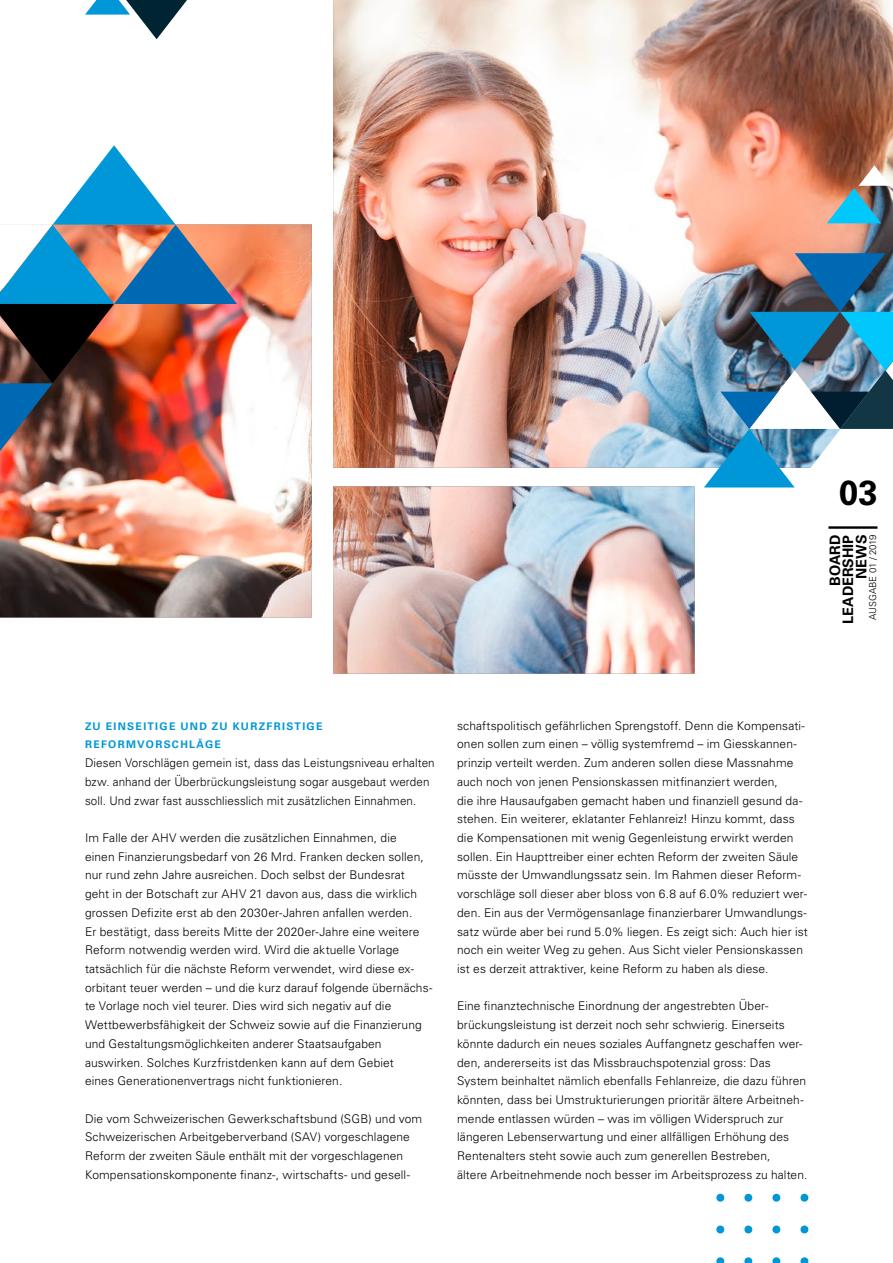
<style>
.page{position:relative;width:893px;height:1263px;background:#fff}
.page>*{position:absolute;margin:0;border:0;box-sizing:border-box;transform-origin:0 0}
.t1{font:700 34.8px "Univers LT Std";color:#000}
.t2{font:700 14.4px/13.2px "Univers LT Std";color:#000;text-align:right}
.t3{font:300 12px/18.8px "Univers LT Std";letter-spacing:.01em;color:#000}
.t4{font:700 10.5px/18.8px "Univers LT Std";letter-spacing:.125em;color:#0097d8}
.t5{font:300 9.6px "Univers LT Std";letter-spacing:-.01em;color:#000}
</style>
<div class="page">
<img style="left:0;top:0;width:893px;height:674px">
<svg style="left:85px;top:0;width:102px;height:39px"></svg>
<img style="left:0;top:145px;width:237px;height:306px">
<img style="left:704px;top:253px;width:189px;height:283px">
<img style="left:827px;top:165px;width:63px;height:58px">
<svg style="left:716px;top:1193px;width:93px;height:70px"></svg>
<hr style="left:828px;top:526px;width:49px;height:3px;background:#000">
<h1 class="t1" style="left:839px;top:472px;width:40px">03</h1>
<p class="t2" style="left:828px;top:623px;width:90px;rotate:-90deg">BOARD<br>LEADERSHIP<br>NEWS</p>
<p class="t5" style="left:867px;top:620px;width:87px;rotate:-90deg">AUSGABE 01 / 2019</p>
<p class="t4" style="left:85px;top:717px;width:239px">ZU EINSEITIGE UND ZU KURZFRISTIGE<br>REFORMVORSCHLÄGE</p>
<p class="t3" style="left:85px;top:753px;width:351px">Diesen Vorschlägen gemein ist, dass das Leistungsniveau erhalten bzw. anhand der Überbrückungsleistung sogar ausgebaut werden soll. Und zwar fast ausschliesslich mit zusätzlichen Einnahmen.</p>
<p class="t3" style="left:85px;top:828px;width:349px">Im Falle der AHV werden die zusätzlichen Einnahmen, die<br>einen Finanzierungsbedarf von 26 Mrd. Franken decken sollen, nur rund zehn Jahre ausreichen. Doch selbst der Bundesrat<br>geht in der Botschaft zur AHV 21 davon aus, dass die wirklich grossen Defizite erst ab den 2030er-Jahren anfallen werden.<br>Er bestätigt, dass bereits Mitte der 2020er-Jahre eine weitere Reform notwendig werden wird. Wird die aktuelle Vorlage tatsächlich für die nächste Reform verwendet, wird diese ex&shy;orbitant teuer werden – und die kurz darauf folgende übernächs&shy;te Vorlage noch viel teurer. Dies wird sich negativ auf die Wettbewerbsfähigkeit der Schweiz sowie auf die Finanzierung und Gestaltungsmöglichkeiten anderer Staatsaufgaben auswirken. Solches Kurzfristdenken kann auf dem Gebiet<br>eines Generationenvertrags nicht funktionieren.</p>
<p class="t3" style="left:85px;top:1109px;width:339px">Die vom Schweizerischen Gewerkschaftsbund (SGB) und vom Schweizerischen Arbeitgeberverband (SAV) vorgeschlagene Reform der zweiten Säule enthält mit der vorgeschlagenen Kompensationskomponente finanz-, wirtschafts- und gesell-</p>
<p class="t3" style="left:457px;top:716px;width:352px">schaftspolitisch gefährlichen Sprengstoff. Denn die Kompensati&shy;onen sollen zum einen – völlig systemfremd – im Giesskannen&shy;prinzip verteilt werden. Zum anderen sollen diese Massnahme auch noch von jenen Pensionskassen mitfinanziert werden,<br>die ihre Hausaufgaben gemacht haben und finanziell gesund da&shy;stehen. Ein weiterer, eklatanter Fehlanreiz! Hinzu kommt, dass die Kompensationen mit wenig Gegenleistung erwirkt werden sollen. Ein Haupttreiber einer echten Reform der zweiten Säule müsste der Umwandlungssatz sein. Im Rahmen dieser Reform&shy;vorschläge soll dieser aber bloss von 6.8 auf 6.0% reduziert wer&shy;den. Ein aus der Vermögensanlage finanzierbarer Umwandlungs&shy;satz würde aber bei rund 5.0% liegen. Es zeigt sich: Auch hier ist noch ein weiter Weg zu gehen. Aus Sicht vieler Pensionskassen ist es derzeit attraktiver, keine Reform zu haben als diese.</p>
<p class="t3" style="left:457px;top:997px;width:352px">Eine finanztechnische Einordnung der angestrebten Über&shy;brückungsleistung ist derzeit noch sehr schwierig. Einerseits könnte dadurch ein neues soziales Auffangnetz geschaffen wer&shy;den, andererseits ist das Missbrauchspotenzial gross: Das System beinhaltet nämlich ebenfalls Fehlanreize, die dazu führen könnten, dass bei Umstrukturierungen prioritär ältere Arbeitneh&shy;mende entlassen würden – was im völligen Widerspruch zur längeren Lebenserwartung und einer allfälligen Erhöhung des Rentenalters steht sowie auch zum generellen Bestreben,<br>ältere Arbeitnehmende noch besser im Arbeitsprozess zu halten.</p>
</div>
